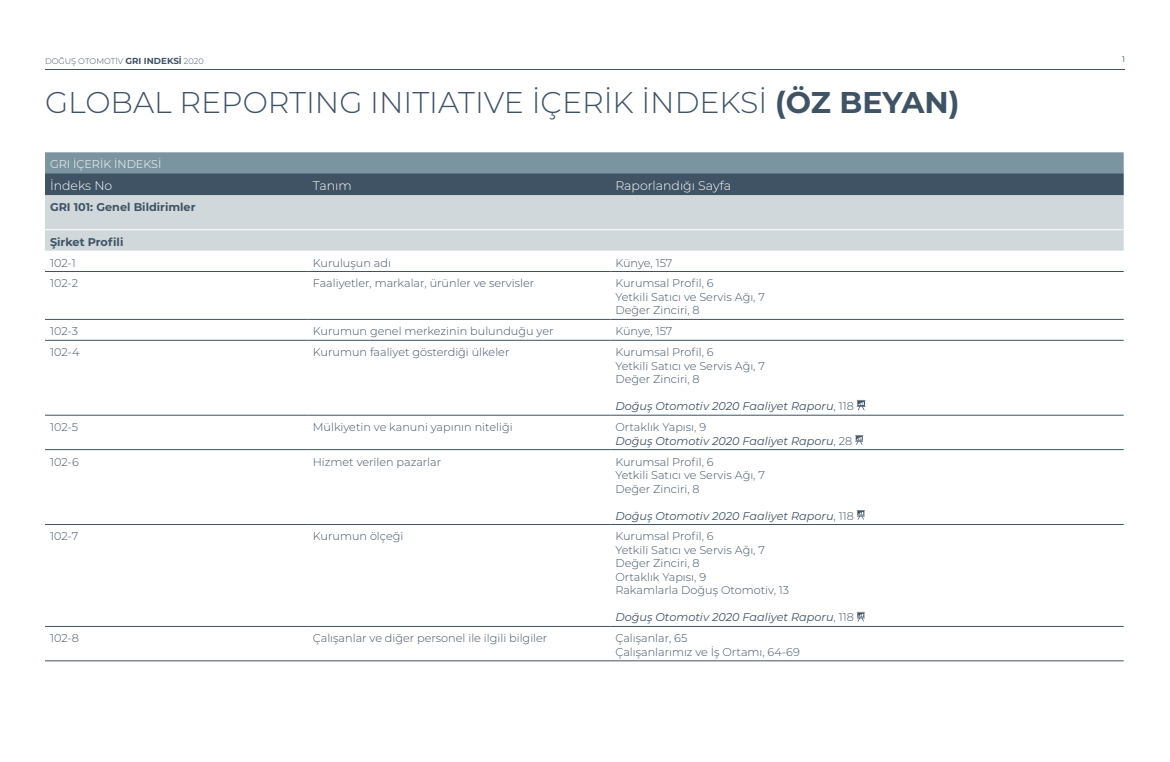
<style>
.page{position:relative;width:1170px;height:762px;background:#fff}
.page>*{position:absolute;margin:0;border:0;box-sizing:border-box;transform-origin:0 0}
.t1{font:300 30px "Montserrat";color:#3f5364}
.t2{font:300 12.5px "Montserrat";color:#fff}
.t3{font:300 11.25px/13.5px "Montserrat";color:#3f5364}
.t4{font:italic 11.25px/13.5px "Montserrat";color:#3f5364}
.t5{font:700 11.25px "Montserrat";color:#3f5364}
.t6{font:300 11.25px "Montserrat";color:#fff}
.t7{font:300 8.12px "Montserrat";color:#3f5364}
.t8{font:8.12px "Montserrat";color:#3f5364}
.s1{font-weight:700;font-size:8.75px}
.s2{font-weight:700}
.s3{font-weight:300;font-style:normal}
</style>
<div class="page">
<hr style="left:45px;top:69px;width:1079px;height:1px;background:#3f5364">
<svg style="left:45px;top:152px;width:1078px;height:43px;background:#5d7482"></svg>
<div style="left:45px;top:195px;width:1078px;height:56px;background:#d0d8db"></div>
<hr style="left:45px;top:271px;width:263px;height:1px;background:#3f5364">
<hr style="left:308px;top:271px;width:302px;height:1px;background:#3f5364">
<hr style="left:610px;top:271px;width:513px;height:1px;background:#3f5364">
<hr style="left:45px;top:319px;width:263px;height:1px;background:#3f5364">
<hr style="left:308px;top:319px;width:302px;height:1px;background:#3f5364">
<hr style="left:610px;top:319px;width:513px;height:1px;background:#3f5364">
<hr style="left:45px;top:340px;width:263px;height:1px;background:#3f5364">
<hr style="left:308px;top:340px;width:302px;height:1px;background:#3f5364">
<hr style="left:610px;top:340px;width:513px;height:1px;background:#3f5364">
<hr style="left:45px;top:415px;width:263px;height:1px;background:#3f5364">
<hr style="left:308px;top:415px;width:302px;height:1px;background:#3f5364">
<hr style="left:610px;top:415px;width:513px;height:1px;background:#3f5364">
<hr style="left:45px;top:626px;width:263px;height:1px;background:#3f5364">
<hr style="left:308px;top:626px;width:302px;height:1px;background:#3f5364">
<hr style="left:610px;top:626px;width:513px;height:1px;background:#3f5364">
<hr style="left:45px;top:660px;width:263px;height:1px;background:#3f5364">
<hr style="left:308px;top:660px;width:302px;height:1px;background:#3f5364">
<hr style="left:610px;top:660px;width:513px;height:1px;background:#3f5364">
<hr style="left:45px;top:229px;width:263px;height:1px;background:#fff">
<hr style="left:308px;top:229px;width:302px;height:1px;background:#fff">
<hr style="left:610px;top:229px;width:513px;height:1px;background:#fff">
<hr style="left:45px;top:449px;width:263px;height:1px;background:#3f5364">
<hr style="left:308px;top:449px;width:302px;height:1px;background:#3f5364">
<hr style="left:610px;top:449px;width:513px;height:1px;background:#3f5364">
<hr style="left:45px;top:524px;width:263px;height:1px;background:#3f5364">
<hr style="left:308px;top:524px;width:302px;height:1px;background:#3f5364">
<hr style="left:610px;top:524px;width:513px;height:1px;background:#3f5364">
<svg style="left:856px;top:400px;width:9px;height:10px"></svg>
<svg style="left:855px;top:435px;width:8px;height:10px"></svg>
<svg style="left:856px;top:510px;width:8px;height:9px"></svg>
<svg style="left:856px;top:612px;width:8px;height:9px"></svg>
<p class="t7" style="left:45px;top:56px;width:160px">DOĞUŞ OTOMOTİV <span class="s1">GRI INDEKSİ</span> 2020</p>
<p class="t8" style="left:1121px;top:54px;width:4px">1</p>
<h1 class="t1" style="left:45px;top:82px;width:915px">GLOBAL REPORTING INITIATIVE İÇERİK İNDEKSİ <span class="s2">(ÖZ BEYAN)</span></h1>
<p class="t6" style="left:50px;top:157px;width:113px">GRI İÇERİK İNDEKSİ</p>
<p class="t2" style="left:50px;top:177px;width:64px">İndeks No</p>
<p class="t2" style="left:313px;top:177px;width:40px">Tanım</p>
<p class="t2" style="left:615px;top:177px;width:117px">Raporlandığı Sayfa</p>
<p class="t5" style="left:50px;top:199px;width:147px">GRI 101: Genel Bildirimler</p>
<p class="t5" style="left:50px;top:233px;width:75px">Şirket Profili</p>
<p class="t3" style="left:50px;top:255px;width:27px">102-1</p>
<p class="t3" style="left:313px;top:255px;width:80px">Kuruluşun adı</p>
<p class="t3" style="left:615px;top:255px;width:58px">Künye, 157</p>
<p class="t3" style="left:50px;top:276px;width:30px">102-2</p>
<p class="t3" style="left:313px;top:276px;width:223px">Faaliyetler, markalar, ürünler ve servisler</p>
<p class="t3" style="left:615px;top:276px;width:151px">Kurumsal Profil, 6<br>Yetkili Satıcı ve Servis Ağı, 7<br>Değer Zinciri, 8</p>
<p class="t3" style="left:50px;top:324px;width:29px">102-3</p>
<p class="t3" style="left:313px;top:324px;width:242px">Kurumun genel merkezinin bulunduğu yer</p>
<p class="t3" style="left:615px;top:324px;width:58px">Künye, 157</p>
<p class="t3" style="left:50px;top:345px;width:31px">102-4</p>
<p class="t3" style="left:313px;top:345px;width:198px">Kurumun faaliyet gösterdiği ülkeler</p>
<p class="t3" style="left:615px;top:345px;width:151px">Kurumsal Profil, 6<br>Yetkili Satıcı ve Servis Ağı, 7<br>Değer Zinciri, 8</p>
<p class="t4" style="left:615px;top:399px;width:240px">Doğuş Otomotiv 2020 Faaliyet Raporu<span class="s3">, 118</span></p>
<p class="t3" style="left:50px;top:420px;width:30px">102-5</p>
<p class="t3" style="left:313px;top:420px;width:201px">Mülkiyetin ve kanuni yapının niteliği</p>
<p class="t4" style="left:615px;top:420px;width:238px"><span class="s3">Ortaklık Yapısı, 9<br></span>Doğuş Otomotiv 2020 Faaliyet Raporu<span class="s3">, 28</span></p>
<p class="t3" style="left:50px;top:454px;width:30px">102-6</p>
<p class="t3" style="left:313px;top:454px;width:130px">Hizmet verilen pazarlar</p>
<p class="t3" style="left:615px;top:454px;width:151px">Kurumsal Profil, 6<br>Yetkili Satıcı ve Servis Ağı, 7<br>Değer Zinciri, 8</p>
<p class="t4" style="left:615px;top:508px;width:240px">Doğuş Otomotiv 2020 Faaliyet Raporu<span class="s3">, 118</span></p>
<p class="t3" style="left:50px;top:529px;width:30px">102-7</p>
<p class="t3" style="left:313px;top:529px;width:92px">Kurumun ölçeği</p>
<p class="t3" style="left:615px;top:529px;width:175px">Kurumsal Profil, 6<br>Yetkili Satıcı ve Servis Ağı, 7<br>Değer Zinciri, 8<br>Ortaklık Yapısı, 9<br>Rakamlarla Doğuş Otomotiv, 13</p>
<p class="t4" style="left:615px;top:610px;width:240px">Doğuş Otomotiv 2020 Faaliyet Raporu<span class="s3">, 118</span></p>
<p class="t3" style="left:50px;top:631px;width:30px">102-8</p>
<p class="t3" style="left:313px;top:631px;width:236px">Çalışanlar ve diğer personel ile ilgili bilgiler</p>
<p class="t3" style="left:615px;top:631px;width:186px">Çalışanlar, 65<br>Çalışanlarımız ve İş Ortamı, 64-69</p>
</div>
